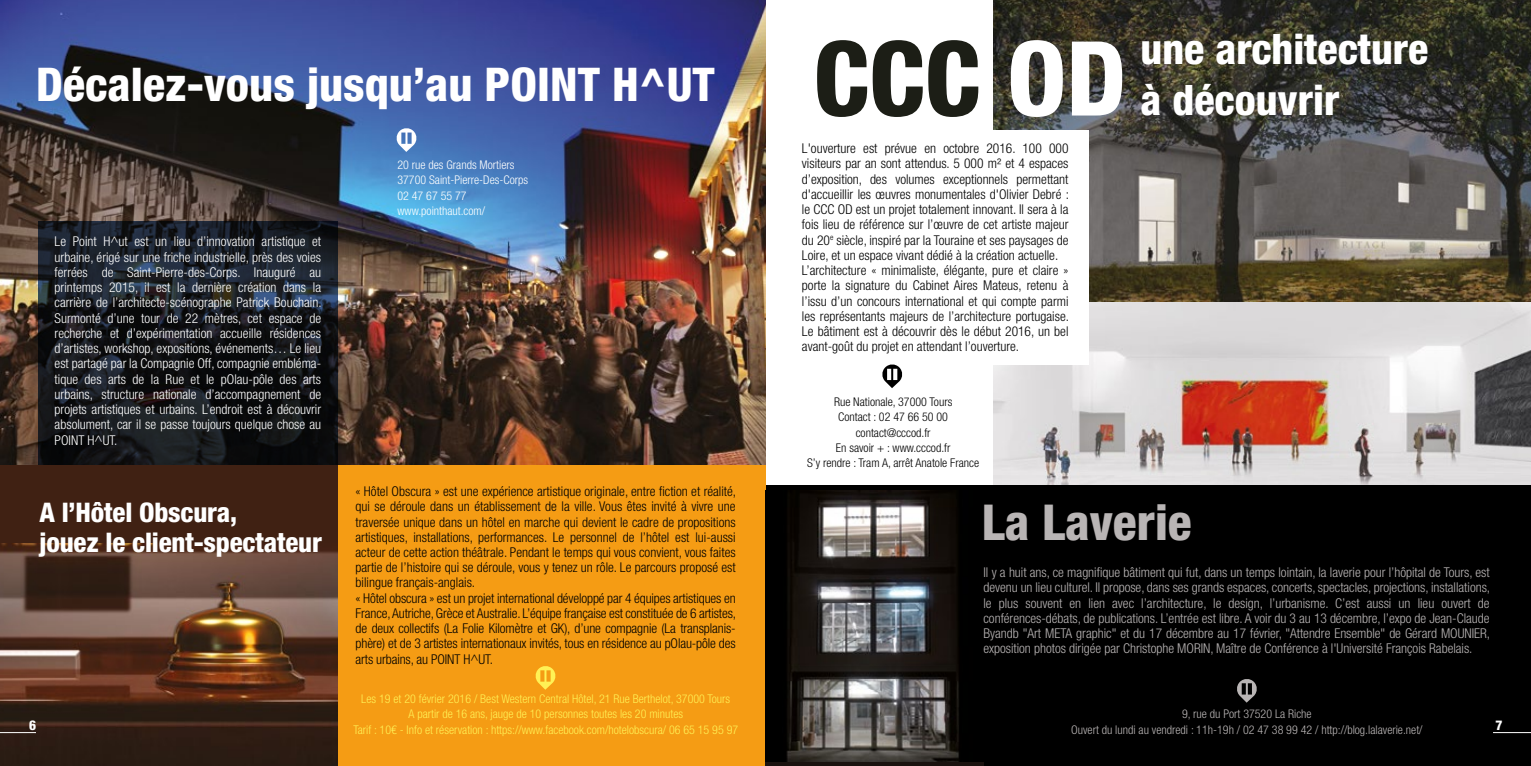
<style>
.page{position:relative;width:1531px;height:766px;background:#fff}
.page>*{position:absolute;margin:0;border:0;box-sizing:border-box;transform-origin:0 0}
.t1{font:800 condensed 103.5px "Helvetica Neue LT Pro";color:#1c1e16}
.t2{font:800 condensed 49.5px "Helvetica Neue LT Pro";color:#b9b5b5}
.t3{font:800 condensed 46.5px "Helvetica Neue LT Pro";color:#fff}
.t4{font:800 condensed 42px/50.4px "Helvetica Neue LT Pro";color:#fff}
.t5{font:800 condensed 27px/30px "Helvetica Neue LT Pro";letter-spacing:-.005em;color:#fff}
.t6{font:300 condensed 13.5px/15.3px "Helvetica Neue LT Pro";color:#000}
.t7{font:300 condensed 13.5px/15.3px "Helvetica Neue LT Pro";color:#fff;text-align:justify}
.t8{font:300 condensed 13.5px/15.3px "Helvetica Neue LT Pro";color:#b9b5b5;text-align:justify}
.t9{font:800 condensed 13.5px "Helvetica Neue LT Pro";color:#fff}
.t10{font:300 condensed 12px/15.3px "Helvetica Neue LT Pro";color:#fff155;text-align:center}
.t11{font:300 condensed 12px/15.3px "Helvetica Neue LT Pro";color:#000;text-align:center}
.t12{font:300 condensed 12px/15.3px "Helvetica Neue LT Pro";color:#b9b5b5;text-align:center}
.t13{font:300 condensed 12px/15.3px "Helvetica Neue LT Pro";color:#fff}
.s1{color:#fff}
</style>
<div class="page">
<img style="left:993px;top:301px;width:538px;height:184px">
<img style="left:993px;top:0;width:538px;height:301px">
<div style="left:765px;top:511px;width:766px;height:254px;background:#000"></div>
<div style="left:765px;top:485px;width:766px;height:68px;background:#000"></div>
<div style="left:338px;top:465px;width:427px;height:300px;background:#f59c14"></div>
<img style="left:0;top:542px;width:338px;height:223px">
<img style="left:0;top:0;width:765px;height:465px">
<img style="left:786px;top:491px;width:173px;height:271px">
<svg style="left:38px;top:222px;width:300px;height:243px;background:#15181e"></svg>
<hr style="left:0;top:732px;width:36px;height:1px;background:#fff">
<svg style="left:396px;top:127px;width:21px;height:25px"></svg>
<svg style="left:535px;top:666px;width:21px;height:23px"></svg>
<svg style="left:1237px;top:679px;width:20px;height:23px"></svg>
<svg style="left:882px;top:364px;width:21px;height:24px"></svg>
<div style="left:0;top:465px;width:338px;height:77px;background:#402113"></div>
<hr style="left:765px;top:762px;width:218px;height:3px;background:#1a120f">
<hr style="left:1493px;top:732px;width:38px;height:1px;background:#fff">
<div style="left:979px;top:130px;width:110px;height:234px;background:#fff"></div>
<h3 class="t3" style="left:36px;top:56px;width:680px">Décalez-vous jusqu’au POINT H^UT</h3>
<p class="t7" style="left:55px;top:234px;width:269px">Le Point H^ut est un lieu d’innovation artistique et urbaine, érigé sur une friche industrielle, près des voies ferrées de Saint-Pierre-des-Corps. Inauguré au printemps 2015, il est la dernière création dans la carrière de l’architecte-scénographe Patrick Bouchain.<br>Surmonté d’une tour de 22 mètres, cet espace de recherche et d’expérimentation accueille résidences d’artistes, workshop, expositions, événements… Le lieu est partagé par la Compagnie Off, compagnie embléma&shy;tique des arts de la Rue et le pOlau-pôle des arts urbains, structure nationale d’accompagnement de projets artistiques et urbains. L’endroit est à découvrir absolument, car il se passe toujours quelque chose au POINT H^UT.</p>
<h3 class="t5" style="left:40px;top:497px;width:284px">A l’Hôtel Obscura,<br>jouez le client-spectateur</h3>
<p class="t9" style="left:29px;top:716px;width:9px">6</p>
<p class="t13" style="left:397px;top:157px;width:132px">20 rue des Grands Mortiers<br>37700 Saint-Pierre-Des-Corps<br>02 47 67 55 77 www.pointhaut.com/</p>
<p class="t6" style="left:355px;top:483px;width:382px">« Hôtel Obscura » est une expérience artistique originale, entre fiction et réalité, qui se déroule dans un établissement de la ville. Vous êtes invité à vivre une traversée unique dans un hôtel en marche qui devient le cadre de propositions artistiques, installations, performances. Le personnel de l’hôtel est lui-aussi acteur de cette action théâtrale. Pendant le temps qui vous convient, vous faites partie de l’histoire qui se déroule, vous y tenez un rôle. Le parcours proposé est bilingue français-anglais.<br>« Hôtel obscura » est un projet international développé par 4 équipes artistiques en France, Autriche, Grèce et Australie. L’équipe française est constituée de 6 artistes, de deux collectifs (La Folie Kilomètre et GK), d’une compagnie (La transplanis&shy;phère) et de 3 artistes internationaux invités, tous en résidence au pOlau-pôle des arts urbains, au POINT H^UT.</p>
<p class="t10" style="left:353px;top:691px;width:386px">Les 19 et 20 février 2016 / Best Western Central Hôtel, 21 Rue Berthelot, 37000 Tours<br>A partir de 16 ans, jauge de 10 personnes toutes les 20 minutes<br>Tarif : 10€ - Info et réservation : https://www.facebook.com/hotelobscura/ 06 65 15 95 97</p>
<h1 class="t1" style="left:813px;top:15px;width:314px">CCC <span class="s1">OD</span></h1>
<p class="t6" style="left:802px;top:141px;width:268px">L'ouverture est prévue en octobre 2016. 100 000 visiteurs par an sont attendus. 5 000 m² et 4 espaces d’exposition, des volumes exceptionnels permettant d'accueillir les œuvres monumentales d'Olivier Debré : le CCC OD est un projet totalement innovant. Il sera à la fois lieu de référence sur l’œuvre de cet artiste majeur du 20<sup>e</sup> siècle, inspiré par la Touraine et ses paysages de Loire, et un espace vivant dédié à la création actuelle.<br>L’architecture « minimaliste, élégante, pure et claire » porte la signature du Cabinet Aires Mateus, retenu à l’issu d’un concours international et qui compte parmi les représentants majeurs de l’architecture portugaise.<br>Le bâtiment est à découvrir dès le début 2016, un bel avant-goût du projet en attendant l’ouverture.</p>
<p class="t11" style="left:807px;top:394px;width:173px">Rue Nationale, 37000 Tours<br>Contact : 02 47 66 50 00 contact@cccod.fr<br>En savoir + : www.cccod.fr<br>S’y rendre : Tram A, arrêt Anatole France</p>
<h3 class="t4" style="left:1140px;top:24px;width:289px">une architecture à découvrir</h3>
<h2 class="t2" style="left:982px;top:491px;width:211px">La Laverie</h2>
<p class="t8" style="left:983px;top:564px;width:508px">Il y a huit ans, ce magnifique bâtiment qui fut, dans un temps lointain, la laverie pour l’hôpital de Tours, est devenu un lieu culturel. Il propose, dans ses grands espaces, concerts, spectacles, projections, installations, le plus souvent en lien avec l’architecture, le design, l’urbanisme. C’est aussi un lieu ouvert de conférences-débats, de publications. L’entrée est libre. A voir du 3 au 13 décembre, l’expo de Jean-Claude Byandb "Art META graphic" et du 17 décembre au 17 février, "Attendre Ensemble" de Gérard MOUNIER, exposition photos dirigée par Christophe MORIN, Maître de Conférence à l'Université François Rabelais.</p>
<p class="t12" style="left:1071px;top:706px;width:353px">9, rue du Port 37520 La Riche<br>Ouvert du lundi au vendredi : 11h-19h / 02 47 38 99 42 / http://blog.lalaverie.net/</p>
<p class="t9" style="left:1495px;top:716px;width:9px">7</p>
</div>
